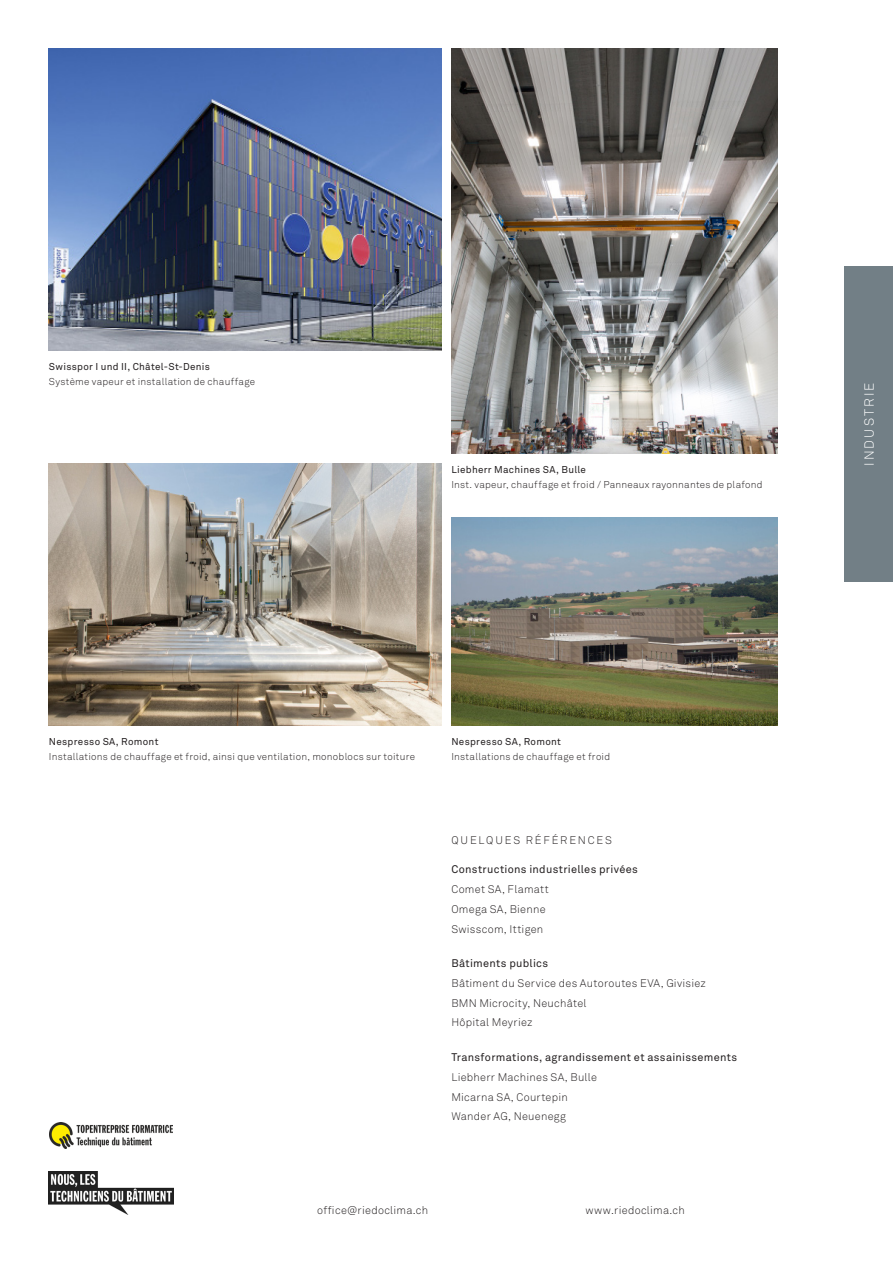
<style>
.page{position:relative;width:893px;height:1263px;background:#fff}
.page>*{position:absolute;margin:0;border:0;box-sizing:border-box;transform-origin:0 0}
.t1{font:300 13.2px "Akkurat Std";letter-spacing:.16em;color:#fff}
.t2{font:300 10.95px "Akkurat Std";letter-spacing:.025em;color:#231f20}
.t3{font:10.95px "Akkurat Std";letter-spacing:.025em;color:#231f20}
.t4{font:300 10.95px "Akkurat Std";letter-spacing:.165em;color:#231f20}
.t5{font:300 9.9px "Akkurat Std";letter-spacing:.025em;color:#231f20}
.t6{font:9.9px "Akkurat Std";letter-spacing:.03em;color:#231f20}
</style>
<div class="page">
<div style="left:844px;top:266px;width:49px;height:316px;background:#727f86"></div>
<img style="left:49px;top:49px;width:393px;height:301px">
<img style="left:451px;top:518px;width:326px;height:207px">
<img style="left:451px;top:49px;width:326px;height:405px">
<img style="left:49px;top:464px;width:392px;height:261px">
<img style="left:49px;top:1171px;width:124px;height:43px">
<img style="left:49px;top:1123px;width:124px;height:26px">
<p class="t6" style="left:49px;top:361px;width:163px">Swisspor I und II, Châtel-St-Denis</p>
<p class="t5" style="left:49px;top:375px;width:208px">Système vapeur et installation de chauffage</p>
<p class="t6" style="left:451px;top:464px;width:136px">Liebherr Machines SA, Bulle</p>
<p class="t5" style="left:451px;top:479px;width:313px">Inst. vapeur, chauffage et froid / Panneaux rayonnantes de plafond</p>
<p class="t6" style="left:49px;top:736px;width:111px">Nespresso SA, Romont</p>
<p class="t5" style="left:49px;top:750px;width:368px">Installations de chauffage et froid, ainsi que ventilation, monoblocs sur toiture</p>
<p class="t6" style="left:451px;top:736px;width:111px">Nespresso SA, Romont</p>
<p class="t5" style="left:451px;top:750px;width:160px">Installations de chauffage et froid</p>
<p class="t4" style="left:451px;top:833px;width:162px">QUELQUES RÉFÉRENCES</p>
<p class="t3" style="left:451px;top:863px;width:188px">Constructions industrielles privées</p>
<p class="t2" style="left:451px;top:883px;width:99px">Comet SA, Flamatt</p>
<p class="t2" style="left:451px;top:902px;width:96px">Omega SA, Bienne</p>
<p class="t2" style="left:451px;top:922px;width:93px">Swisscom, Ittigen</p>
<p class="t3" style="left:451px;top:957px;width:98px">Bâtiments publics</p>
<p class="t2" style="left:451px;top:977px;width:256px">Bâtiment du Service des Autoroutes EVA, Givisiez</p>
<p class="t2" style="left:451px;top:996px;width:137px">BMN Microcity, Neuchâtel</p>
<p class="t2" style="left:451px;top:1016px;width:83px">Hôpital Meyriez</p>
<p class="t3" style="left:451px;top:1051px;width:287px">Transformations, agrandissement et assainissements</p>
<p class="t2" style="left:451px;top:1070px;width:147px">Liebherr Machines SA, Bulle</p>
<p class="t2" style="left:451px;top:1090px;width:118px">Micarna SA, Courtepin</p>
<p class="t2" style="left:451px;top:1110px;width:116px">Wander AG, Neuenegg</p>
<p class="t2" style="left:317px;top:1204px;width:112px">office@riedoclima.ch</p>
<p class="t2" style="left:586px;top:1204px;width:101px">www.riedoclima.ch</p>
<p class="t1" style="left:861px;top:466px;width:85px;rotate:-90deg">INDUSTRIE</p>
</div>
